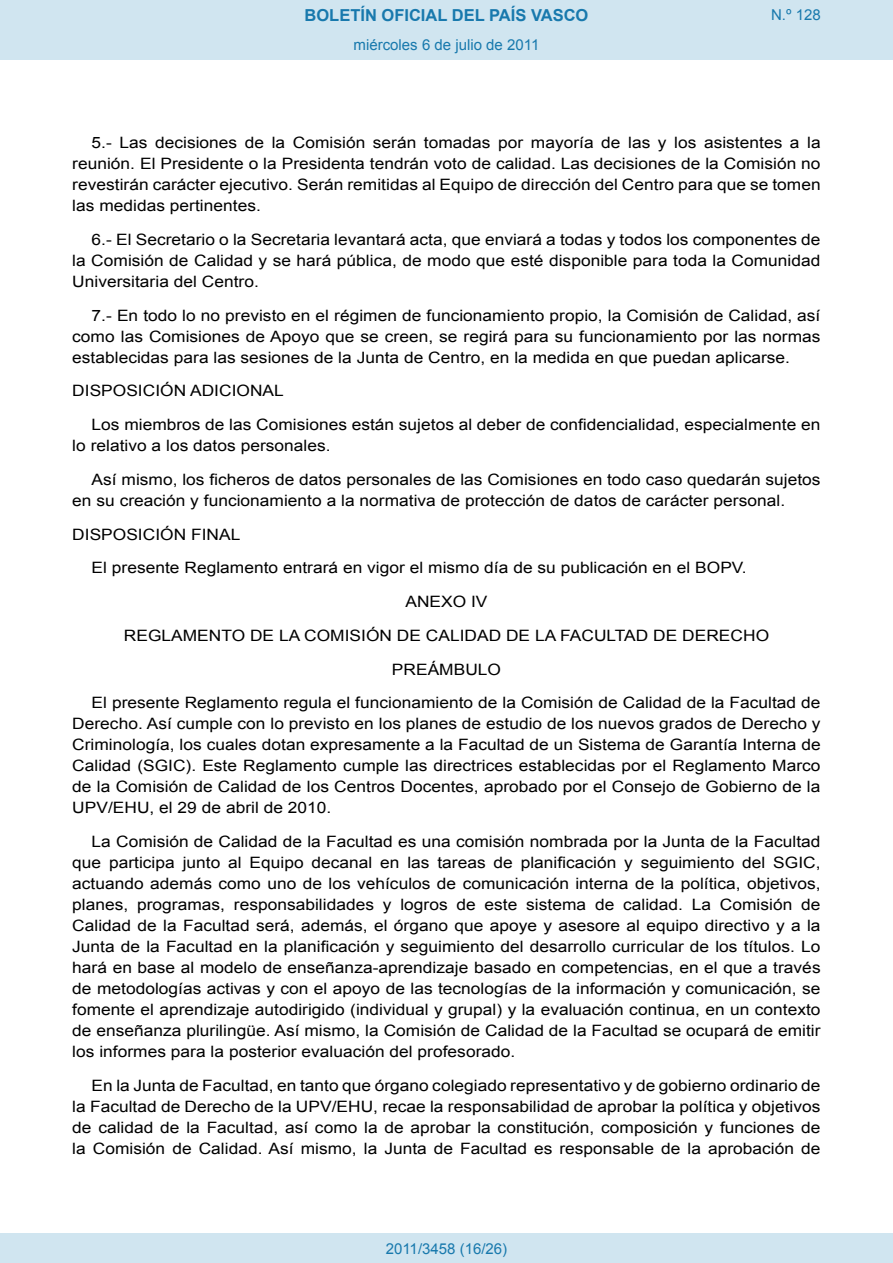
<style>
.page{position:relative;width:893px;height:1263px;background:#fff}
.page>*{position:absolute;margin:0;border:0;box-sizing:border-box;transform-origin:0 0}
.t1{font:700 16.5px "Arial";color:#1879ad}
.BOPVDetalle{font:15.6px/21px "Arial";color:#000;text-align:justify;scale:1.11 1}
.BOPVClave{font:15.6px "Arial";color:#000;scale:1.11 1}
.BOPVDisposicion{font:15.6px "Arial";color:#000;scale:1.11 1}
.Paginacion_Centro{font:15px "Arial";color:#1879ad}
</style>
<div class="page">
<div style="left:0;top:0;width:893px;height:60px;background:#d0e5f0"></div>
<div style="left:0;top:1233px;width:893px;height:30px;background:#d0e5f0"></div>
<p class="t1" style="left:305px;top:4px;width:285px">BOLETÍN OFICIAL DEL PAÍS VASCO</p>
<p class="Paginacion_Centro" style="left:354px;top:35px;width:187px">miércoles 6 de julio de 2011</p>
<p class="Paginacion_Centro" style="left:771px;top:5px;width:51px">N.º 128</p>
<p class="BOPVDetalle" style="left:72px;top:132px;width:676px;text-indent:19px">5.- Las decisiones de la Comisión serán tomadas por mayoría de las y los asistentes a la reunión. El Presidente o la Presidenta tendrán voto de calidad. Las decisiones de la Comisión no revestirán carácter ejecutivo. Serán remitidas al Equipo de dirección del Centro para que se tomen las medidas pertinentes.</p>
<p class="BOPVDetalle" style="left:72px;top:229px;width:676px;text-indent:19px">6.- El Secretario o la Secretaria levantará acta, que enviará a todas y todos los componentes de la Comisión de Calidad y se hará pública, de modo que esté disponible para toda la Comunidad Universitaria del Centro.</p>
<p class="BOPVDetalle" style="left:72px;top:305px;width:676px;text-indent:19px">7.- En todo lo no previsto en el régimen de funcionamiento propio, la Comisión de Calidad, así como las Comisiones de Apoyo que se creen, se regirá para su funcionamiento por las normas establecidas para las sesiones de la Junta de Centro, en la medida en que puedan aplicarse.</p>
<p class="BOPVDisposicion" style="left:72px;top:381px;width:192px">DISPOSICIÓN ADICIONAL</p>
<p class="BOPVDetalle" style="left:72px;top:414px;width:675px;text-indent:19px">Los miembros de las Comisiones están sujetos al deber de confidencialidad, especialmente en lo relativo a los datos personales.</p>
<p class="BOPVDetalle" style="left:72px;top:469px;width:676px;text-indent:19px">Así mismo, los ficheros de datos personales de las Comisiones en todo caso quedarán sujetos en su creación y funcionamiento a la normativa de protección de datos de carácter personal.</p>
<p class="BOPVDisposicion" style="left:72px;top:524px;width:153px">DISPOSICIÓN FINAL</p>
<p class="BOPVDetalle" style="left:92px;top:558px;width:592px">El presente Reglamento entrará en vigor el mismo día de su publicación en el BOPV.</p>
<p class="BOPVClave" style="left:405px;top:591px;width:75px">ANEXO IV</p>
<p class="BOPVClave" style="left:124px;top:625px;width:583px">REGLAMENTO DE LA COMISIÓN DE CALIDAD DE LA FACULTAD DE DERECHO</p>
<p class="BOPVClave" style="left:392px;top:659px;width:100px">PREÁMBULO</p>
<p class="BOPVDetalle" style="left:72px;top:693px;width:676px;text-indent:19px">El presente Reglamento regula el funcionamiento de la Comisión de Calidad de la Facultad de Derecho. Así cumple con lo previsto en los planes de estudio de los nuevos grados de Derecho y Criminología, los cuales dotan expresamente a la Facultad de un Sistema de Garantía Interna de Calidad (SGIC). Este Reglamento cumple las directrices establecidas por el Reglamento Marco de la Comisión de Calidad de los Centros Docentes, aprobado por el Consejo de Gobierno de la UPV/EHU, el 29 de abril de 2010.</p>
<p class="BOPVDetalle" style="left:72px;top:831px;width:676px;text-indent:19px">La Comisión de Calidad de la Facultad es una comisión nombrada por la Junta de la Facultad que participa junto al Equipo decanal en las tareas de planificación y seguimiento del SGIC, actuando además como uno de los vehículos de comunicación interna de la política, objetivos, planes, programas, responsabilidades y logros de este sistema de calidad. La Comisión de Calidad de la Facultad será, además, el órgano que apoye y asesore al equipo directivo y a la Junta de la Facultad en la planificación y seguimiento del desarrollo curricular de los títulos. Lo hará en base al modelo de enseñanza-aprendizaje basado en competencias, en el que a través de metodologías activas y con el apoyo de las tecnologías de la información y comunicación, se fomente el aprendizaje autodirigido (individual y grupal) y la evaluación continua, en un contexto de enseñanza plurilingüe. Así mismo, la Comisión de Calidad de la Facultad se ocupará de emitir los informes para la posterior evaluación del profesorado.</p>
<p class="BOPVDetalle" style="left:72px;top:1075px;width:676px;text-indent:19px">En la Junta de Facultad, en tanto que órgano colegiado representativo y de gobierno ordinario de la Facultad de Derecho de la UPV/EHU, recae la responsabilidad de aprobar la política y objetivos de calidad de la Facultad, así como la de aprobar la constitución, composición y funciones de la Comisión de Calidad. Así mismo, la Junta de Facultad es responsable de la aprobación de</p>
<p class="Paginacion_Centro" style="left:386px;top:1238px;width:123px">2011/3458 (16/26)</p>
</div>
